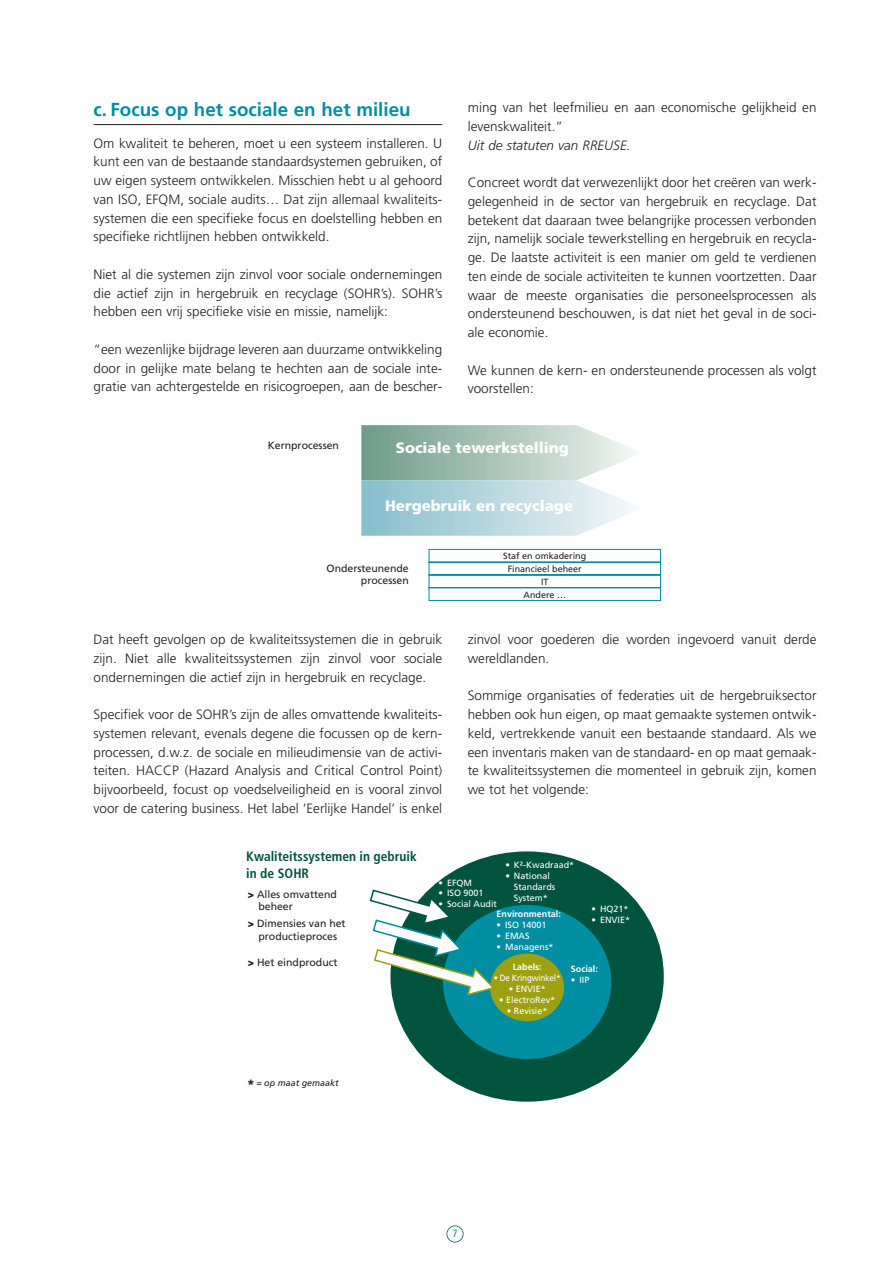
<style>
.page{position:relative;width:893px;height:1263px;background:#fff}
.page>*{position:absolute;margin:0;border:0;box-sizing:border-box;transform-origin:0 0}
.t1{font:700 18.75px "Frutiger";color:#008ea3}
.t2{font:900 15px "Frutiger";color:#fff}
.t3{font:300 13.5px/18.8px "Frutiger";color:#231f20;text-align:justify}
.t4{font:700 condensed 13.5px/16.2px "Frutiger";color:#00543d}
.t5{font:italic 300 13.5px "Frutiger";color:#231f20}
.t6{font:10.5px/12.6px "Frutiger";color:#231f20;text-align:right}
.t7{font:condensed 10.5px "Frutiger";color:#008ea3}
.t8{font:9px/10.8px "Frutiger";color:#fff}
.t9{font:9px/12.9px "Frutiger";color:#231f20;text-align:center}
.t10{font:700 9px "Frutiger";color:#fff}
.t11{font:italic 9px "Frutiger";color:#231f20}
.t12{font:9px "Frutiger";letter-spacing:-.02em;color:#fff;scale:.9 1}
.s1{font-weight:900}
.s2{font-weight:900;font-style:normal;font-size:13.5px}
</style>
<div class="page">
<hr style="left:94px;top:124px;width:348px;height:1px;background:#231f20">
<div style="left:446px;top:1226px;width:17px;height:17px;border:2px solid #00543d;border-radius:50%"></div>
<svg style="left:361px;top:425px;width:273px;height:111px;background:#b6d1d0"></svg>
<svg style="left:428px;top:549px;width:233px;height:52px"></svg>
<div style="left:390px;top:851px;width:274px;height:251px;background:#00543d;border-radius:50%"></div>
<div style="left:443px;top:905px;width:168px;height:154px;background:#008ea3;border-radius:50%"></div>
<div style="left:490px;top:953px;width:74px;height:68px;background:#9ca011;border-radius:50%"></div>
<svg style="left:369px;top:889px;width:126px;height:108px"></svg>
<h1 class="t1" style="left:94px;top:102px;width:318px">c. Focus op het sociale en het milieu</h1>
<p class="t3" style="left:94px;top:135px;width:350px">Om kwaliteit te beheren, moet u een systeem installeren. U kunt een van de bestaande standaardsystemen gebruiken, of uw eigen systeem ontwikkelen. Misschien hebt u al gehoord van ISO, EFQM, sociale audits… Dat zijn allemaal kwaliteits&shy;systemen die een specifieke focus en doelstelling hebben en specifieke richtlijnen hebben ontwikkeld.</p>
<p class="t3" style="left:94px;top:266px;width:350px">Niet al die systemen zijn zinvol voor sociale ondernemingen die actief zijn in hergebruik en recyclage (SOHR’s). SOHR’s hebben een vrij specifieke visie en missie, namelijk:</p>
<p class="t3" style="left:94px;top:341px;width:350px">“een wezenlijke bijdrage leveren aan duurzame ontwikkeling door in gelijke mate belang te hechten aan de sociale inte&shy;gratie van achtergestelde en risicogroepen, aan de bescher-</p>
<p class="t3" style="left:468px;top:99px;width:350px">ming van het leefmilieu en aan economische gelijkheid en levenskwaliteit.”</p>
<p class="t5" style="left:468px;top:140px;width:164px">Uit de statuten van RREUSE.</p>
<p class="t3" style="left:468px;top:174px;width:350px">Concreet wordt dat verwezenlijkt door het creëren van werk&shy;gelegenheid in de sector van hergebruik en recyclage. Dat betekent dat daaraan twee belangrijke processen verbonden zijn, namelijk sociale tewerkstelling en hergebruik en recycla&shy;ge. De laatste activiteit is een manier om geld te verdienen ten einde de sociale activiteiten te kunnen voortzetten. Daar waar de meeste organisaties die personeelsprocessen als ondersteunend beschouwen, is dat niet het geval in de soci&shy;ale economie.</p>
<p class="t3" style="left:468px;top:362px;width:350px">We kunnen de kern- en ondersteunende processen als volgt voorstellen:</p>
<p class="t6" style="left:268px;top:440px;width:73px">Kernprocessen</p>
<p class="t2" style="left:396px;top:442px;width:174px">Sociale tewerkstelling</p>
<p class="t2" style="left:385px;top:500px;width:190px">Hergebruik en recyclage</p>
<p class="t9" style="left:503px;top:550px;width:85px">Staf en omkadering<br>Financieel beheer<br>IT<br>Andere …</p>
<p class="t6" style="left:326px;top:562px;width:84px">Ondersteunende processen</p>
<p class="t3" style="left:94px;top:631px;width:350px">Dat heeft gevolgen op de kwaliteitssystemen die in gebruik zijn. Niet alle kwaliteitssystemen zijn zinvol voor sociale ondernemingen die actief zijn in hergebruik en recyclage.</p>
<p class="t3" style="left:94px;top:706px;width:350px">Specifiek voor de SOHR’s zijn de alles omvattende kwaliteits&shy;systemen relevant, evenals degene die focussen op de kern&shy;processen, d.w.z. de sociale en milieudimensie van de activi&shy;teiten. HACCP (Hazard Analysis and Critical Control Point) bijvoorbeeld, focust op voedselveiligheid en is vooral zinvol voor de catering business. Het label ‘Eerlijke Handel’ is enkel</p>
<p class="t3" style="left:468px;top:631px;width:350px">zinvol voor goederen die worden ingevoerd vanuit derde wereldlanden.</p>
<p class="t3" style="left:468px;top:687px;width:350px">Sommige organisaties of federaties uit de hergebruiksector hebben ook hun eigen, op maat gemaakte systemen ontwik&shy;keld, vertrekkende vanuit een bestaande standaard. Als we een inventaris maken van de standaard- en op maat gemaak&shy;te kwaliteitssystemen die momenteel in gebruik zijn, komen we tot het volgende:</p>
<p class="t4" style="left:246px;top:850px;width:172px">Kwaliteitssystemen in gebruik in de SOHR</p>
<p class="t6" style="left:258px;top:889px;width:80px;text-align:left;text-indent:-11px"><span class="s1">&gt;</span> Alles omvattend beheer</p>
<p class="t6" style="left:248px;top:918px;width:99px;text-align:center"><span class="s1">&gt;</span> Dimensies van het productieproces</p>
<p class="t6" style="left:248px;top:956px;width:91px"><span class="s1">&gt;</span> Het eindproduct</p>
<p class="t8" style="left:438px;top:878px;width:35px">• EFQM</p>
<p class="t8" style="left:438px;top:889px;width:47px">• ISO 9001</p>
<p class="t8" style="left:438px;top:899px;width:60px">• Social Audit</p>
<p class="t8" style="left:505px;top:860px;width:70px">• K²-Kwadraad*</p>
<p class="t8" style="left:514px;top:871px;width:43px;text-indent:-9px">• National<br>Standards<br>System*</p>
<p class="t10" style="left:496px;top:911px;width:66px">Environmental:</p>
<p class="t8" style="left:496px;top:920px;width:52px">• ISO 14001</p>
<p class="t8" style="left:496px;top:931px;width:35px">• EMAS</p>
<p class="t8" style="left:496px;top:942px;width:59px">• Managens*</p>
<p class="t8" style="left:592px;top:904px;width:39px">• HQ21*</p>
<p class="t8" style="left:592px;top:915px;width:40px">• ENVIE*</p>
<p class="t10" style="left:513px;top:964px;width:31px">Labels:</p>
<p class="t12" style="left:494px;top:975px;width:76px">• De Kringwinkel*</p>
<p class="t8" style="left:509px;top:984px;width:39px">• ENVIE*</p>
<p class="t8" style="left:499px;top:995px;width:58px">• ElectroRev*</p>
<p class="t8" style="left:507px;top:1006px;width:42px">• Revisie*</p>
<p class="t10" style="left:571px;top:965px;width:29px">Social:</p>
<p class="t8" style="left:571px;top:975px;width:20px">• IIP</p>
<p class="t11" style="left:247px;top:1079px;width:94px"><span class="s2">*</span>= op maat gemaakt</p>
<p class="t7" style="left:452px;top:1229px;width:7px">7</p>
</div>
